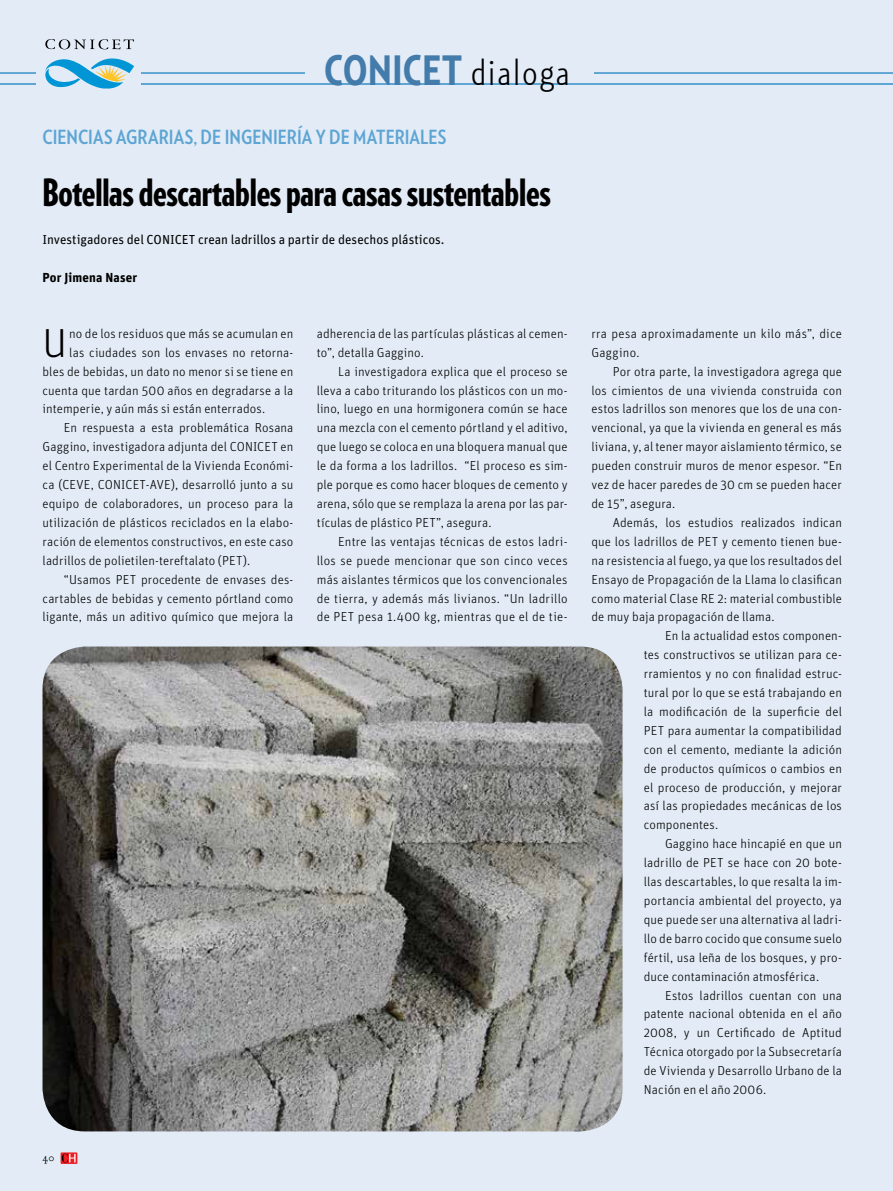
<style>
.page{position:relative;width:893px;height:1191px;background:#e3ecf6}
.page>*{position:absolute;margin:0;border:0;box-sizing:border-box;transform-origin:0 0}
.t1{font:700 42.15px "Relay Cond";color:#437bab}
.t2{font:300 40.5px "Unit";color:#000}
.t3{font:900 37.5px "Verlag Compressed";letter-spacing:-.005em;color:#000}
.t4{font:700 19.5px "Verlag Condensed";color:#5ea5d4}
.t5{font:300 13.05px/18.9px "Unit";letter-spacing:.01em;color:#000;text-align:justify}
.t6{font:13.05px "Unit";color:#000}
.t7{font:700 13.05px "Unit";letter-spacing:.01em;color:#000}
.t8{font:11.25px "Filosofia";color:#000}
.s1{font-weight:300;font-size:36.75px;color:#000}
</style>
<div class="page">
<img style="left:43px;top:646px;width:579px;height:485px">
<hr style="left:0;top:84px;width:893px;height:1px;background:#5ea5d4">
<hr style="left:0;top:73px;width:893px;height:1px;background:#5ea5d4">
<div style="left:305px;top:38px;width:288px;height:42px;background:#e3ecf6"></div>
<div style="left:36px;top:0;width:105px;height:119px;background:#e3ecf6"></div>
<svg style="left:45px;top:39px;width:89px;height:10px"></svg>
<svg style="left:45px;top:58px;width:89px;height:31px"></svg>
<svg style="left:61px;top:1152px;width:16px;height:12px"></svg>
<svg style="left:62px;top:1153px;width:14px;height:9px"></svg>
<h1 class="t1" style="left:324px;top:45px;width:247px">CONICET <span class="s1">dialoga</span></h1>
<h3 class="t4" style="left:43px;top:123px;width:405px">CIENCIAS AGRARIAS, DE INGENIERÍA Y DE MATERIALES</h3>
<h3 class="t3" style="left:43px;top:165px;width:510px">Botellas descartables para casas sustentables</h3>
<p class="t6" style="left:43px;top:232px;width:403px">Investigadores del CONICET crean ladrillos a partir de desechos plásticos.</p>
<p class="t7" style="left:43px;top:270px;width:96px">Por Jimena Naser</p>
<h2 class="t2" style="left:43px;top:319px;width:26px">U</h2>
<p class="t5" style="left:69px;top:324px;width:226px">no de los residuos que más se acumulan en</p>
<p class="t5" style="left:69px;top:343px;width:226px">las ciudades son los envases no retorna-</p>
<p class="t5" style="left:43px;top:361px;width:252px">bles de bebidas, un dato no menor si se tiene en</p>
<p class="t5" style="left:43px;top:380px;width:252px">cuenta que tardan 500 años en degradarse a la</p>
<p class="t5" style="left:43px;top:399px;width:224px">intemperie, y aún más si están enterrados.</p>
<p class="t5" style="left:64px;top:418px;width:231px">En respuesta a esta problemática Rosana</p>
<p class="t5" style="left:43px;top:437px;width:252px">Gaggino, investigadora adjunta del CONICET en</p>
<p class="t5" style="left:43px;top:456px;width:252px">el Centro Experimental de la Vivienda Económi-</p>
<p class="t5" style="left:43px;top:475px;width:252px">ca (CEVE, CONICET-AVE), desarrolló junto a su</p>
<p class="t5" style="left:43px;top:494px;width:252px">equipo de colaboradores, un proceso para la</p>
<p class="t5" style="left:43px;top:513px;width:252px">utilización de plásticos reciclados en la elabo-</p>
<p class="t5" style="left:43px;top:532px;width:252px">ración de elementos constructivos, en este caso</p>
<p class="t5" style="left:43px;top:550px;width:209px">ladrillos de polietilen-tereftalato (PET).</p>
<p class="t5" style="left:64px;top:569px;width:231px">“Usamos PET procedente de envases des-</p>
<p class="t5" style="left:43px;top:588px;width:252px">cartables de bebidas y cemento pórtland como</p>
<p class="t5" style="left:43px;top:607px;width:252px">ligante, más un aditivo químico que mejora la</p>
<p class="t5" style="left:317px;top:324px;width:252px">adherencia de las partículas plásticas al cemen&shy;to”, detalla Gaggino.</p>
<p class="t5" style="left:317px;top:361px;width:252px;text-indent:21px">La investigadora explica que el proceso se lleva a cabo triturando los plásticos con un mo&shy;lino, luego en una hormigonera común se hace una mezcla con el cemento pórtland y el aditivo, que luego se coloca en una bloquera manual que le da forma a los ladrillos. “El proceso es sim&shy;ple porque es como hacer bloques de cemento y arena, sólo que se remplaza la arena por las par&shy;tículas de plástico PET”, asegura.</p>
<p class="t5" style="left:317px;top:532px;width:252px;text-indent:21px">Entre las ventajas técnicas de estos ladri&shy;llos se puede mencionar que son cinco veces más aislantes térmicos que los convencionales de tierra, y además más livianos. “Un ladrillo de PET pesa 1.400 kg, mientras que el de tie-</p>
<p class="t5" style="left:591px;top:324px;width:252px">rra pesa aproximadamente un kilo más”, dice<br>Gaggino.</p>
<p class="t5" style="left:591px;top:361px;width:252px;text-indent:21px">Por otra parte, la investigadora agrega que los cimientos de una vivienda construida con estos ladrillos son menores que los de una con&shy;vencional, ya que la vivienda en general es más liviana, y, al tener mayor aislamiento térmico, se pueden construir muros de menor espesor. “En vez de hacer paredes de 30 cm se pueden hacer de 15”, asegura.</p>
<p class="t5" style="left:613px;top:513px;width:231px">Además, los estudios realizados indican</p>
<p class="t5" style="left:591px;top:532px;width:252px">que los ladrillos de PET y cemento tienen bue-</p>
<p class="t5" style="left:591px;top:550px;width:252px">na resistencia al fuego, ya que los resultados del</p>
<p class="t5" style="left:591px;top:569px;width:252px">Ensayo de Propagación de la Llama lo clasifican</p>
<p class="t5" style="left:591px;top:588px;width:252px">como material Clase RE 2: material combustible</p>
<p class="t5" style="left:591px;top:607px;width:185px">de muy baja propagación de llama.</p>
<p class="t5" style="left:665px;top:626px;width:178px">En la actualidad estos componen-</p>
<p class="t5" style="left:644px;top:645px;width:200px">tes constructivos se utilizan para ce-</p>
<p class="t5" style="left:644px;top:664px;width:200px">rramientos y no con finalidad estruc-</p>
<p class="t5" style="left:644px;top:683px;width:200px">tural por lo que se está trabajando en</p>
<p class="t5" style="left:644px;top:702px;width:200px">la modificación de la superficie del</p>
<p class="t5" style="left:644px;top:721px;width:200px">PET para aumentar la compatibilidad</p>
<p class="t5" style="left:644px;top:739px;width:200px">con el cemento, mediante la adición</p>
<p class="t5" style="left:644px;top:758px;width:200px">de productos químicos o cambios en</p>
<p class="t5" style="left:644px;top:777px;width:200px">el proceso de producción, y mejorar</p>
<p class="t5" style="left:644px;top:796px;width:200px">así las propiedades mecánicas de los</p>
<p class="t5" style="left:644px;top:815px;width:76px">componentes.</p>
<p class="t5" style="left:665px;top:834px;width:178px">Gaggino hace hincapié en que un</p>
<p class="t5" style="left:644px;top:853px;width:200px">ladrillo de PET se hace con 20 bote-</p>
<p class="t5" style="left:644px;top:872px;width:200px">llas descartables, lo que resalta la im-</p>
<p class="t5" style="left:644px;top:891px;width:200px">portancia ambiental del proyecto, ya</p>
<p class="t5" style="left:644px;top:910px;width:200px">que puede ser una alternativa al ladri-</p>
<p class="t5" style="left:644px;top:928px;width:200px">llo de barro cocido que consume suelo</p>
<p class="t5" style="left:644px;top:947px;width:200px">fértil, usa leña de los bosques, y pro-</p>
<p class="t5" style="left:644px;top:966px;width:177px">duce contaminación atmosférica.</p>
<p class="t5" style="left:665px;top:985px;width:178px">Estos ladrillos cuentan con una</p>
<p class="t5" style="left:644px;top:1004px;width:200px">patente nacional obtenida en el año</p>
<p class="t5" style="left:644px;top:1023px;width:200px">2008, y un Certificado de Aptitud</p>
<p class="t5" style="left:644px;top:1042px;width:200px">Técnica otorgado por la Subsecretaría</p>
<p class="t5" style="left:644px;top:1061px;width:200px">de Vivienda y Desarrollo Urbano de la</p>
<p class="t5" style="left:644px;top:1080px;width:124px">Nación en el año 2006.</p>
<p class="t8" style="left:43px;top:1151px;width:13px">40</p>
</div>
